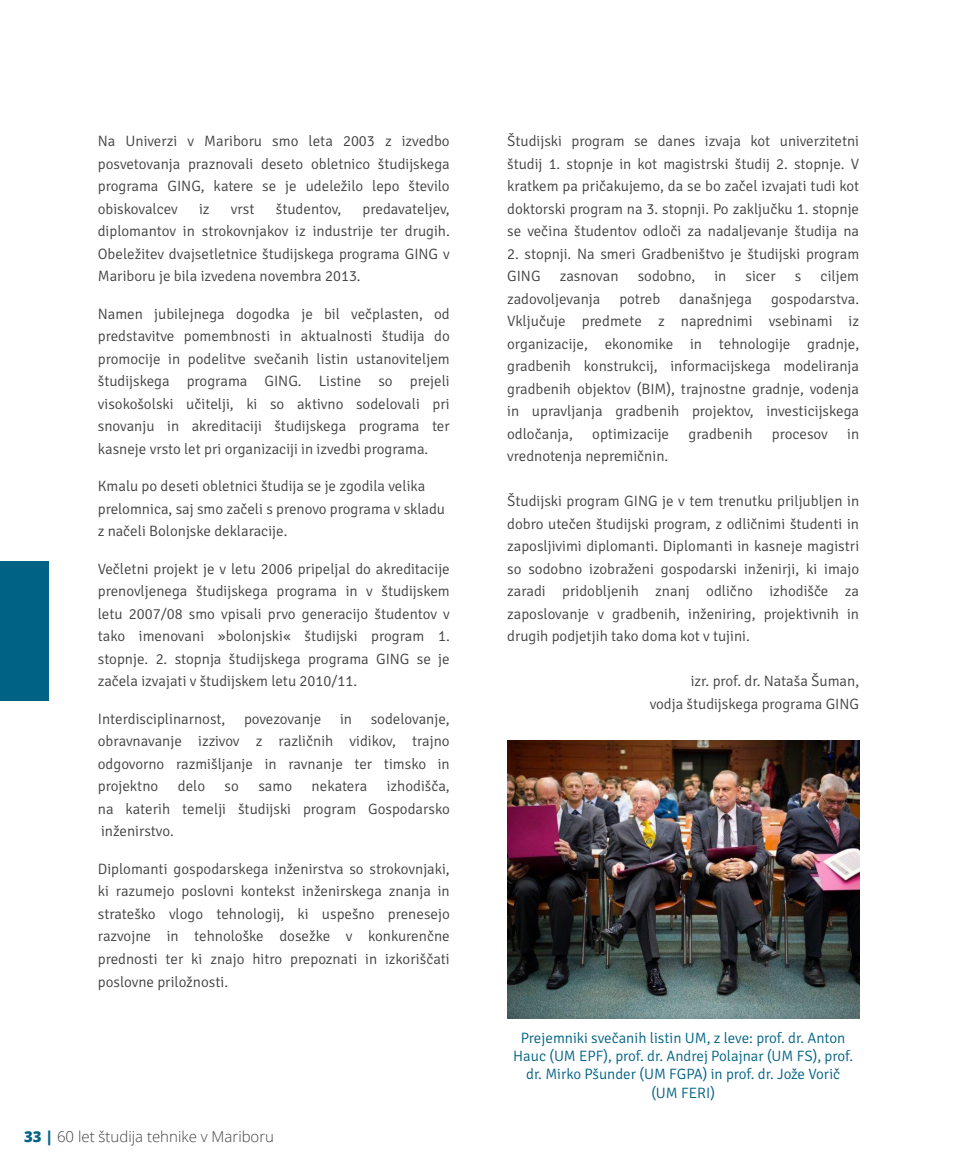
<style>
.page{position:relative;width:957px;height:1170px;background:#fff}
.page>*{position:absolute;margin:0;border:0;box-sizing:border-box;transform-origin:0 0}
.t1{font:300 15px/22.5px "Signika";color:#404041}
.t2{font:300 15px/18px "Signika";color:#006284;text-align:center}
.t3{font:300 15px "Open Sans";color:#404041}
.s1{font-weight:800;color:#006284}
</style>
<div class="page">
<img style="left:507px;top:740px;width:352px;height:278px">
<div style="left:0;top:561px;width:49px;height:140px;background:#006284"></div>
<p class="t1" style="left:98px;top:130px;width:353px">Na Univerzi v Mariboru smo leta 2003 z izvedbo</p>
<p class="t1" style="left:98px;top:152px;width:353px">posvetovanja praznovali deseto obletnico študijskega</p>
<p class="t1" style="left:98px;top:175px;width:353px">programa GING, katere se je udeležilo lepo število</p>
<p class="t1" style="left:98px;top:197px;width:81px">obiskovalcev</p>
<p class="t1" style="left:199px;top:197px;width:12px">iz</p>
<p class="t1" style="left:231px;top:197px;width:25px">vrst</p>
<p class="t1" style="left:276px;top:197px;width:67px">študentov,</p>
<p class="t1" style="left:363px;top:197px;width:89px">predavateljev,</p>
<p class="t1" style="left:98px;top:220px;width:353px">diplomantov in strokovnjakov iz industrije ter drugih.<br>Obeležitev dvajsetletnice študijskega programa GING v</p>
<p class="t1" style="left:98px;top:265px;width:264px">Mariboru je bila izvedena novembra 2013.</p>
<p class="t1" style="left:98px;top:302px;width:353px">Namen jubilejnega dogodka je bil večplasten, od</p>
<p class="t1" style="left:98px;top:325px;width:353px">predstavitve pomembnosti in aktualnosti študija do promocije in podelitve svečanih listin ustanoviteljem</p>
<p class="t1" style="left:98px;top:370px;width:353px">študijskega programa GING. Listine so prejeli</p>
<p class="t1" style="left:98px;top:392px;width:353px">visokošolski učitelji, ki so aktivno sodelovali pri</p>
<p class="t1" style="left:98px;top:415px;width:353px">snovanju in akreditaciji študijskega programa ter</p>
<p class="t1" style="left:98px;top:437px;width:332px">kasneje vrsto let pri organizaciji in izvedbi programa.</p>
<p class="t1" style="left:98px;top:475px;width:349px">Kmalu po deseti obletnici študija se je zgodila velika prelomnica, saj smo začeli s prenovo programa v skladu z načeli Bolonjske deklaracije.</p>
<p class="t1" style="left:98px;top:557px;width:353px">Večletni projekt je v letu 2006 pripeljal do akreditacije</p>
<p class="t1" style="left:98px;top:580px;width:353px">prenovljenega študijskega programa in v študijskem</p>
<p class="t1" style="left:98px;top:602px;width:353px">letu 2007/08 smo vpisali prvo generacijo študentov v</p>
<p class="t1" style="left:98px;top:625px;width:353px">tako imenovani »bolonjski« študijski program 1.</p>
<p class="t1" style="left:98px;top:647px;width:353px">stopnje. 2. stopnja študijskega programa GING se je</p>
<p class="t1" style="left:98px;top:670px;width:261px">začela izvajati v študijskem letu 2010/11.</p>
<p class="t1" style="left:98px;top:707px;width:353px">Interdisciplinarnost, povezovanje in sodelovanje,</p>
<p class="t1" style="left:98px;top:730px;width:353px">obravnavanje izzivov z različnih vidikov, trajno</p>
<p class="t1" style="left:98px;top:752px;width:353px">odgovorno razmišljanje in ravnanje ter timsko in</p>
<p class="t1" style="left:98px;top:775px;width:62px">projektno</p>
<p class="t1" style="left:178px;top:775px;width:29px">delo</p>
<p class="t1" style="left:225px;top:775px;width:16px">so</p>
<p class="t1" style="left:258px;top:775px;width:35px">samo</p>
<p class="t1" style="left:312px;top:775px;width:57px">nekatera</p>
<p class="t1" style="left:387px;top:775px;width:64px">izhodišča,</p>
<p class="t1" style="left:98px;top:797px;width:353px">na katerih temelji študijski program Gospodarsko</p>
<p class="t1" style="left:101px;top:820px;width:74px">inženirstvo.</p>
<p class="t1" style="left:98px;top:857px;width:353px">Diplomanti gospodarskega inženirstva so strokovnjaki,</p>
<p class="t1" style="left:98px;top:880px;width:353px">ki razumejo poslovni kontekst inženirskega znanja in</p>
<p class="t1" style="left:98px;top:902px;width:353px">strateško vlogo tehnologij, ki uspešno prenesejo</p>
<p class="t1" style="left:98px;top:925px;width:353px">razvojne in tehnološke dosežke v konkurenčne</p>
<p class="t1" style="left:98px;top:947px;width:353px">prednosti ter ki znajo hitro prepoznati in izkoriščati</p>
<p class="t1" style="left:98px;top:970px;width:132px">poslovne priložnosti.</p>
<p class="t3" style="left:24px;top:1126px;width:252px"><span class="s1">33 |</span> 60 let študija tehnike v Mariboru</p>
<p class="t1" style="left:507px;top:130px;width:353px">Študijski program se danes izvaja kot univerzitetni</p>
<p class="t1" style="left:507px;top:152px;width:353px">študij 1. stopnje in kot magistrski študij 2. stopnje. V</p>
<p class="t1" style="left:507px;top:175px;width:353px">kratkem pa pričakujemo, da se bo začel izvajati tudi kot</p>
<p class="t1" style="left:507px;top:197px;width:353px">doktorski program na 3. stopnji. Po zaključku 1. stopnje</p>
<p class="t1" style="left:507px;top:220px;width:353px">se večina študentov odloči za nadaljevanje študija na</p>
<p class="t1" style="left:507px;top:242px;width:353px">2. stopnji. Na smeri Gradbeništvo je študijski program</p>
<p class="t1" style="left:507px;top:265px;width:35px">GING</p>
<p class="t1" style="left:560px;top:265px;width:60px">zasnovan</p>
<p class="t1" style="left:638px;top:265px;width:59px">sodobno,</p>
<p class="t1" style="left:714px;top:265px;width:14px">in</p>
<p class="t1" style="left:745px;top:265px;width:32px">sicer</p>
<p class="t1" style="left:795px;top:265px;width:8px">s</p>
<p class="t1" style="left:820px;top:265px;width:40px">ciljem</p>
<p class="t1" style="left:507px;top:287px;width:95px">zadovoljevanja</p>
<p class="t1" style="left:619px;top:287px;width:42px">potreb</p>
<p class="t1" style="left:679px;top:287px;width:74px">današnjega</p>
<p class="t1" style="left:771px;top:287px;width:90px">gospodarstva.</p>
<p class="t1" style="left:507px;top:310px;width:353px">Vključuje predmete z naprednimi vsebinami iz</p>
<p class="t1" style="left:507px;top:332px;width:353px">organizacije, ekonomike in tehnologije gradnje,</p>
<p class="t1" style="left:507px;top:355px;width:353px">gradbenih konstrukcij, informacijskega modeliranja</p>
<p class="t1" style="left:507px;top:377px;width:353px">gradbenih objektov (BIM), trajnostne gradnje, vodenja</p>
<p class="t1" style="left:507px;top:400px;width:353px">in upravljanja gradbenih projektov, investicijskega</p>
<p class="t1" style="left:507px;top:422px;width:67px">odločanja,</p>
<p class="t1" style="left:592px;top:422px;width:78px">optimizacije</p>
<p class="t1" style="left:688px;top:422px;width:65px">gradbenih</p>
<p class="t1" style="left:772px;top:422px;width:57px">procesov</p>
<p class="t1" style="left:847px;top:422px;width:14px">in</p>
<p class="t1" style="left:507px;top:445px;width:163px">vrednotenja nepremičnin.</p>
<p class="t1" style="left:507px;top:490px;width:353px">Študijski program GING je v tem trenutku priljubljen in</p>
<p class="t1" style="left:507px;top:512px;width:353px">dobro utečen študijski program, z odličnimi študenti in</p>
<p class="t1" style="left:507px;top:535px;width:353px">zaposljivimi diplomanti. Diplomanti in kasneje magistri</p>
<p class="t1" style="left:507px;top:557px;width:353px">so sodobno izobraženi gospodarski inženirji, ki imajo</p>
<p class="t1" style="left:507px;top:580px;width:353px">zaradi pridobljenih znanj odlično izhodišče za</p>
<p class="t1" style="left:507px;top:602px;width:353px">zaposlovanje v gradbenih, inženiring, projektivnih in</p>
<p class="t1" style="left:507px;top:625px;width:244px">drugih podjetjih tako doma kot v tujini.</p>
<p class="t1" style="left:691px;top:670px;width:170px">izr. prof. dr. Nataša Šuman,</p>
<p class="t1" style="left:650px;top:692px;width:211px">vodja študijskega programa GING</p>
<p class="t2" style="left:513px;top:1029px;width:341px">Prejemniki svečanih listin UM, z leve: prof. dr. Anton<br>Hauc (UM EPF), prof. dr. Andrej Polajnar (UM FS), prof. dr. Mirko Pšunder (UM FGPA) in prof. dr. Jože Vorič</p>
<p class="t2" style="left:651px;top:1083px;width:65px">(UM FERI)</p>
</div>
